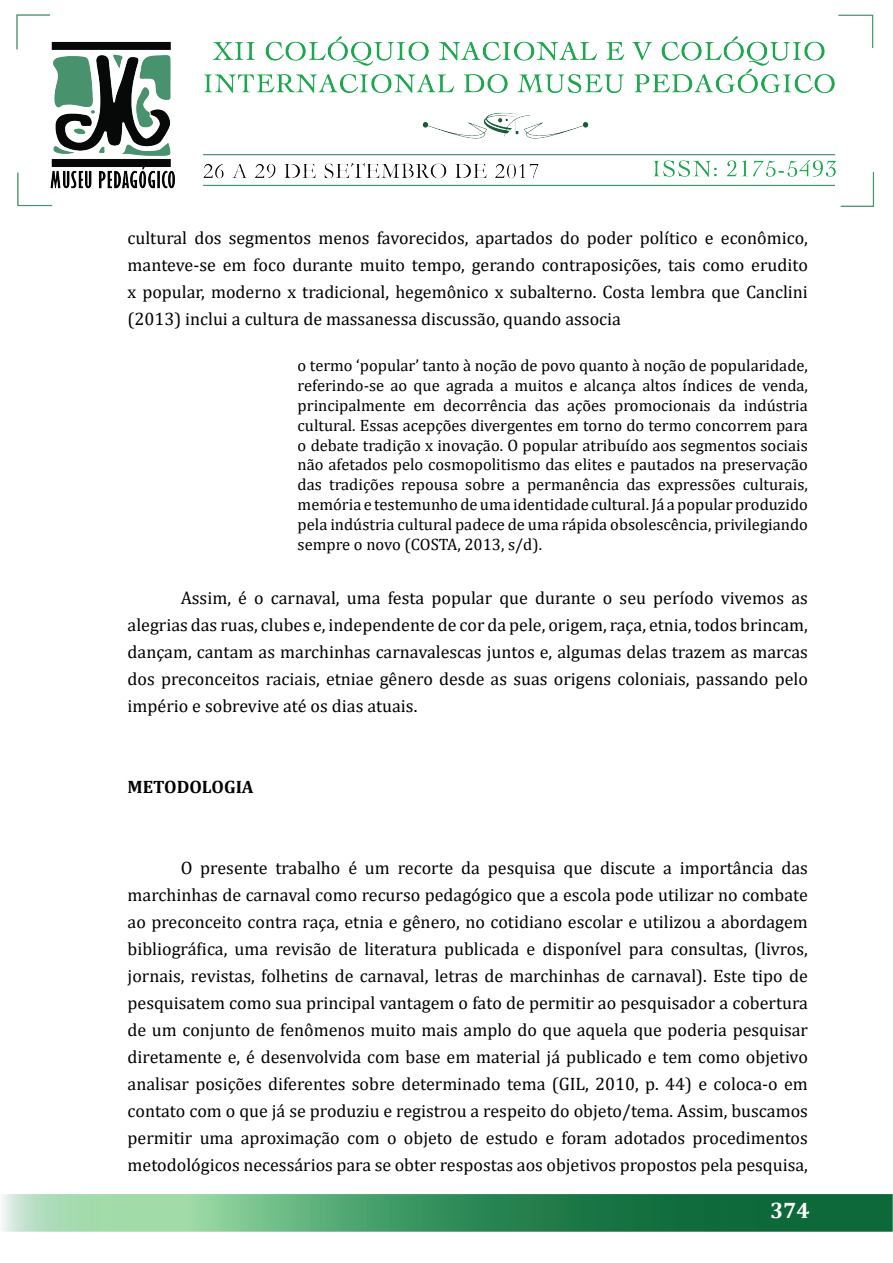
<style>
.page{position:relative;width:893px;height:1263px;background:#fff}
.page>*{position:absolute;margin:0;border:0;box-sizing:border-box;transform-origin:0 0}
.t1{font:700 22.5px "Cambria";color:#fff}
.t2{font:18px/27px "Cambria";color:#000;text-align:justify}
.t3{font:700 18px "Cambria";color:#000}
.t4{font:16.5px/19.8px "Cambria";color:#000;text-align:justify}
</style>
<div class="page">
<img style="left:2px;top:14px;width:890px;height:1218px">
<p class="t2" style="left:128px;top:224px;width:682px">cultural dos segmentos menos favorecidos, apartados do poder político e econômico, manteve-se em foco durante muito tempo, gerando contraposições, tais como erudito x popular, moderno x tradicional, hegemônico x subalterno. Costa lembra que Canclini (2013) inclui a cultura de massanessa discussão, quando associa</p>
<p class="t4" style="left:298px;top:356px;width:512px">o termo ‘popular’ tanto à noção de povo quanto à noção de popularidade, referindo-se ao que agrada a muitos e alcança altos índices de venda, principalmente em decorrência das ações promocionais da indústria cultural. Essas acepções divergentes em torno do termo concorrem para o debate tradição x inovação. O popular atribuído aos segmentos sociais não afetados pelo cosmopolitismo das elites e pautados na preservação das tradições repousa sobre a permanência das expressões culturais, memória e testemunho de uma identidade cultural. Já a popular produzido pela indústria cultural padece de uma rápida obsolescência, privilegiando sempre o novo (COSTA, 2013, s/d).</p>
<p class="t2" style="left:128px;top:584px;width:682px;text-indent:53px">Assim, é o carnaval, uma festa popular que durante o seu período vivemos as alegrias das ruas, clubes e, independente de cor da pele, origem, raça, etnia, todos brincam, dançam, cantam as marchinhas carnavalescas juntos e, algumas delas trazem as marcas dos preconceitos raciais, etniae gênero desde as suas origens coloniais, passando pelo império e sobrevive até os dias atuais.</p>
<p class="t3" style="left:128px;top:774px;width:128px">METODOLOGIA</p>
<p class="t2" style="left:128px;top:854px;width:682px;text-indent:53px">O presente trabalho é um recorte da pesquisa que discute a importância das marchinhas de carnaval como recurso pedagógico que a escola pode utilizar no combate ao preconceito contra raça, etnia e gênero, no cotidiano escolar e utilizou a abordagem bibliográfica, uma revisão de literatura publicada e disponível para consultas, (livros, jornais, revistas, folhetins de carnaval, letras de marchinhas de carnaval). Este tipo de pesquisatem como sua principal vantagem o fato de permitir ao pesquisador a cobertura de um conjunto de fenômenos muito mais amplo do que aquela que poderia pesquisar diretamente e, é desenvolvida com base em material já publicado e tem como objetivo analisar posições diferentes sobre determinado tema (GIL, 2010, p. 44) e coloca-o em contato com o que já se produziu e registrou a respeito do objeto/tema. Assim, buscamos permitir uma aproximação com o objeto de estudo e foram adotados procedimentos metodológicos necessários para se obter respostas aos objetivos propostos pela pesquisa,</p>
<p class="t1" style="left:770px;top:1195px;width:41px">374</p>
</div>
